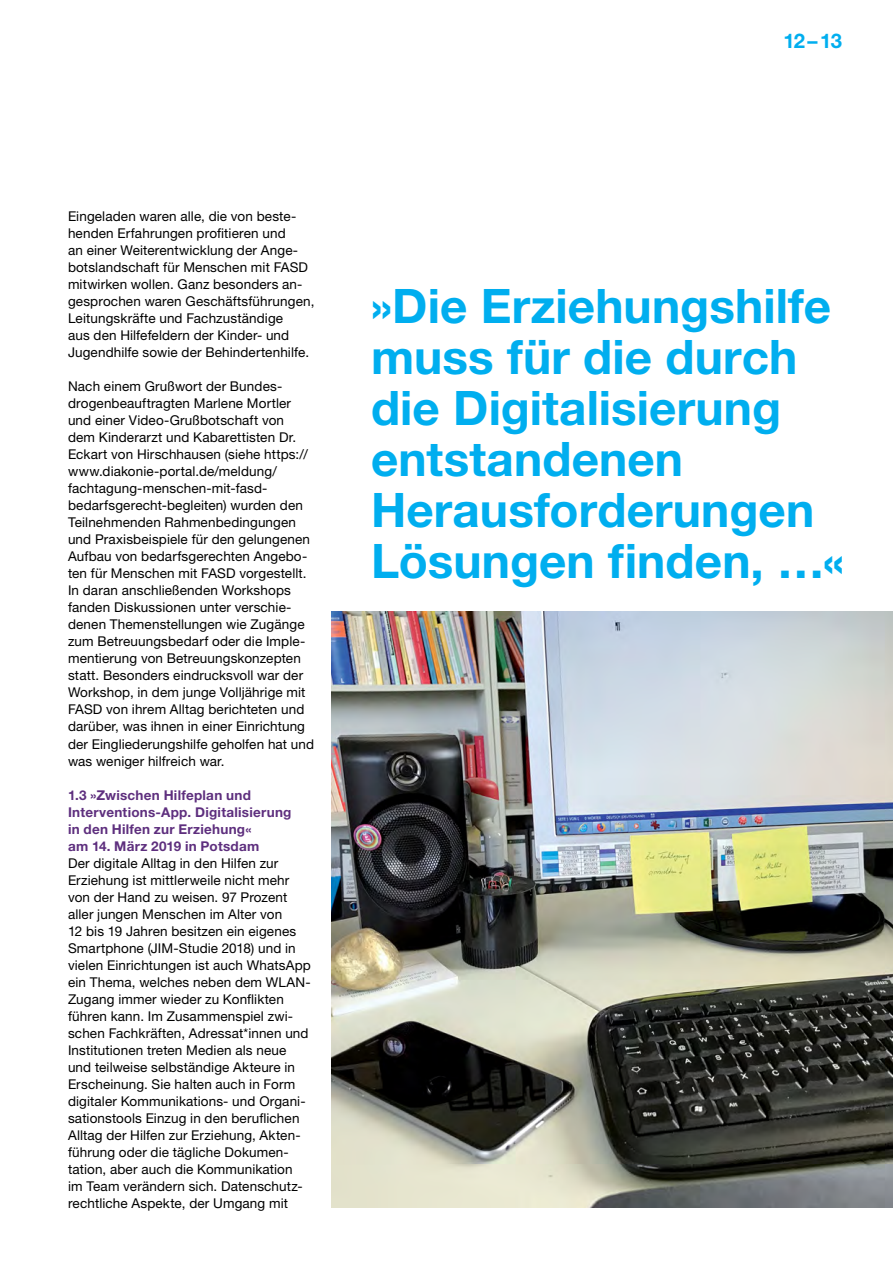
<style>
.page{position:relative;width:893px;height:1263px;background:#fff}
.page>*{position:absolute;margin:0;border:0;box-sizing:border-box;transform-origin:0 0}
.t1{font:700 47.7px/51px "Helvetica Neue LT Pro";color:#00aeef}
.t2{font:700 20.25px "Helvetica Neue LT Pro";color:#00aeef}
.t3{font:13.5px/17px "Helvetica Neue LT Pro";letter-spacing:.01em;color:#000}
.t4{font:700 13.5px/17px "Helvetica Neue LT Pro";letter-spacing:.015em;color:#5e2f7e}
</style>
<div class="page">
<img style="left:332px;top:611px;width:561px;height:597px">
<h2 class="t2" style="left:783px;top:28px;width:60px">12–13</h2>
<p class="t3" style="left:68px;top:208px;width:248px">Eingeladen waren alle, die von beste&shy;henden Erfahrungen profitieren und<br>an einer Weiterentwicklung der Ange&shy;botslandschaft für Menschen mit FASD mitwirken wollen. Ganz besonders an&shy;gesprochen waren Geschäftsführungen, Leitungskräfte und Fachzuständige<br>aus den Hilfefeldern der Kinder- und Jugendhilfe sowie der Behindertenhilfe.</p>
<p class="t3" style="left:68px;top:378px;width:248px">Nach einem Grußwort der Bundes&shy;drogenbeauftragten Marlene Mortler und einer Video-Grußbotschaft von dem Kinderarzt und Kabarettisten Dr.<br>Eckart von Hirschhausen (siehe https:// www.diakonie-portal.de/meldung/ fachtagung-menschen-mit-fasd&shy;bedarfsgerecht-begleiten) wurden den Teilnehmenden Rahmenbedingungen und Praxisbeispiele für den gelungenen Aufbau von bedarfsgerechten Angebo&shy;ten für Menschen mit FASD vorgestellt.<br>In daran anschließenden Workshops fanden Diskussionen unter verschie&shy;denen Themenstellungen wie Zugänge zum Betreuungsbedarf oder die Imple&shy;mentierung von Betreuungskonzepten statt. Besonders eindrucksvoll war der Workshop, in dem junge Volljährige mit FASD von ihrem Alltag berichteten und darüber, was ihnen in einer Einrichtung der Eingliederungshilfe geholfen hat und was weniger hilfreich war.</p>
<p class="t4" style="left:68px;top:786px;width:225px">1.3 »Zwischen Hilfeplan und<br>Interventions-App. Digitalisierung in den Hilfen zur Erziehung«<br>am 14. März 2019 in Potsdam</p>
<p class="t3" style="left:68px;top:854px;width:244px">Der digitale Alltag in den Hilfen zur Erziehung ist mittlerweile nicht mehr von der Hand zu weisen. 97 Prozent aller jungen Menschen im Alter von<br>12 bis 19 Jahren besitzen ein eigenes Smartphone (JIM-Studie 2018) und in vielen Einrichtungen ist auch WhatsApp ein Thema, welches neben dem WLAN-Zugang immer wieder zu Konflikten führen kann. Im Zusammenspiel zwi&shy;schen Fachkräften, Adressat*innen und Institutionen treten Medien als neue und teilweise selbständige Akteure in Erscheinung. Sie halten auch in Form digitaler Kommunikations- und Organi&shy;sationstools Einzug in den beruflichen Alltag der Hilfen zur Erziehung, Akten&shy;führung oder die tägliche Dokumen&shy;tation, aber auch die Kommunikation<br>im Team verändern sich. Datenschutz&shy;rechtliche Aspekte, der Umgang mit</p>
<h1 class="t1" style="left:371px;top:279px;width:475px">»Die Erziehungshilfe muss für die durch die Digitalisierung entstandenen<br>Herausforderungen<br>Lösungen finden, …«</h1>
</div>
